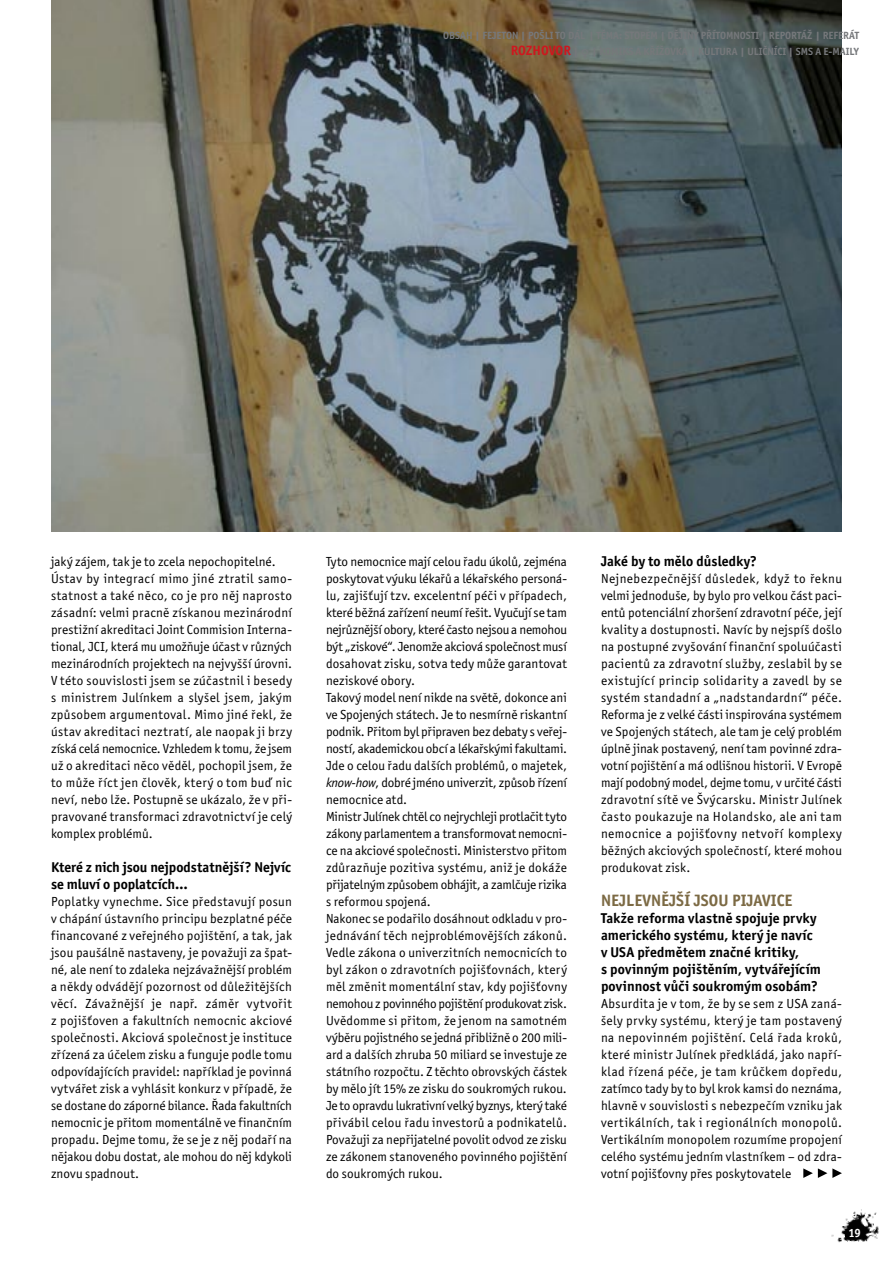
<style>
.page{position:relative;width:893px;height:1263px;background:#fff}
.page>*{position:absolute;margin:0;border:0;box-sizing:border-box;transform-origin:0 0}
.t1{font:700 16.5px "Officina San Itc TEE";letter-spacing:.005em;color:#7c6a44}
.t2{font:700 14.25px/17px "Officina San Itc TEE";letter-spacing:.01em;color:#000}
.t3{font:700 13.5px "Officina San Itc TEE";letter-spacing:-.005em;color:#ce171e}
.t4{font:13.2px/17px "Officina San Itc TEE";letter-spacing:.01em;color:#000;text-align:justify}
.t5{font:700 12px "Officina San Itc TEE";color:#fff}
.t6{font:700 10.5px "Officina San Itc TEE";color:#76787b}
.s1{font-size:10.5px;color:#76787b}
.s2{font-style:italic}
</style>
<div class="page">
<img style="left:51px;top:0;width:791px;height:531px">
<img style="left:831px;top:1209px;width:48px;height:34px">
<svg style="left:803px;top:1168px;width:39px;height:10px"></svg>
<svg style="left:582px;top:49px;width:6px;height:10px"></svg>
<p class="t6" style="left:443px;top:29px;width:132px">Obsah | Fejeton | POŠLI TO DÁL</p>
<p class="t6" style="left:701px;top:29px;width:12px">PŘÍTOMNOSTI</p>
<p class="t6" style="left:761px;top:29px;width:31px">| REPORTÁŽ</p>
<p class="t6" style="left:815px;top:29px;width:14px">|REFERÁT</p>
<p class="t3" style="left:511px;top:42px;width:69px">Rozhovor <span class="s1">|</span></p>
<p class="t6" style="left:690px;top:45px;width:170px">| Kultura | uličníci | Sms a E-maily</p>
<p class="t4" style="left:51px;top:553px;width:243px;text-align:left">jaký zájem, tak je to zcela nepochopitelné.<br>Ústav by integrací mimo jiné ztratil samo&shy;statnost a také něco, co je pro něj naprosto zásadní: velmi pracně získanou mezinárodní prestižní akreditaci Joint Commision Interna&shy;tional, JCI, která mu umožňuje účast v různých mezinárodních projektech na nejvyšší úrovni.<br>V této souvislosti jsem se zúčastnil i besedy s ministrem Julínkem a slyšel jsem, jakým způsobem argumentoval. Mimo jiné řekl, že ústav akreditaci neztratí, ale naopak ji brzy získá celá nemocnice. Vzhledem k tomu, že jsem už o akreditaci něco věděl, pochopil jsem, že to může říct jen člověk, který o tom buď nic neví, nebo lže. Postupně se ukázalo, že v při&shy;pravované transformaci zdravotnictví je celý komplex problémů.</p>
<p class="t2" style="left:51px;top:858px;width:242px">Které z nich jsou nejpodstatnější? Nejvíc se mluví o poplatcích…</p>
<p class="t4" style="left:51px;top:893px;width:243px">Poplatky vynechme. Sice představují posun v chápání ústavního principu bezplatné péče financované z veřejného pojištění, a tak, jak jsou paušálně nastaveny, je považuji za špat&shy;né, ale není to zdaleka nejzávažnější problém a někdy odvádějí pozornost od důležitějších věcí. Závažnější je např. záměr vytvořit z pojišťoven a fakultních nemocnic akciové společnosti. Akciová společnost je instituce zřízená za účelem zisku a funguje podle tomu odpovídajících pravidel: například je povinná vytvářet zisk a vyhlásit konkurz v případě, že se dostane do záporné bilance. Řada fakultních nemocnic je přitom momentálně ve finančním propadu. Dejme tomu, že se je z něj podaří na nějakou dobu dostat, ale mohou do něj kdykoli znovu spadnout.</p>
<p class="t4" style="left:326px;top:553px;width:243px;text-align:left">Tyto nemocnice mají celou řadu úkolů, zejména poskytovat výuku lékařů a lékařského personá&shy;lu, zajišťují tzv. excelentní péči v případech, které běžná zařízení neumí řešit. Vyučují se tam nejrůznější obory, které často nejsou a nemohou být „ziskové“. Jenomže akciová společnost musí dosahovat zisku, sotva tedy může garantovat neziskové obory.<br>Takový model není nikde na světě, dokonce ani ve Spojených státech. Je to nesmírně riskantní podnik. Přitom byl připraven bez debaty s veřej&shy;ností, akademickou obcí a lékařskými fakultami.<br>Jde o celou řadu dalších problémů, o majetek, <span class="s2">know-how</span>, dobré jméno univerzit, způsob řízení nemocnice atd.<br>Ministr Julínek chtěl co nejrychleji protlačit tyto zákony parlamentem a transformovat nemocni&shy;ce na akciové společnosti. Ministerstvo přitom zdůrazňuje pozitiva systému, aniž je dokáže přijatelným způsobem obhájit, a zamlčuje rizika s reformou spojená.<br>Nakonec se podařilo dosáhnout odkladu v pro&shy;jednávání těch nejproblémovějších zákonů.<br>Vedle zákona o univerzitních nemocnicích to byl zákon o zdravotních pojišťovnách, který měl změnit momentální stav, kdy pojišťovny nemohou z povinného pojištění produkovat zisk.<br>Uvědomme si přitom, že jenom na samotném výběru pojistného se jedná přibližně o 200 mili&shy;ard a dalších zhruba 50 miliard se investuje ze státního rozpočtu. Z těchto obrovských částek by mělo jít 15% ze zisku do soukromých rukou.<br>Je to opravdu lukrativní velký byznys, který také přivábil celou řadu investorů a podnikatelů.<br>Považuji za nepřijatelné povolit odvod ze zisku ze zákonem stanoveného povinného pojištění do soukromých rukou.</p>
<p class="t2" style="left:601px;top:552px;width:158px">Jaké by to mělo důsledky?</p>
<p class="t4" style="left:601px;top:570px;width:243px">Nejnebezpečnější důsledek, když to řeknu velmi jednoduše, by bylo pro velkou část paci&shy;entů potenciální zhoršení zdravotní péče, její kvality a dostupnosti. Navíc by nejspíš došlo na postupné zvyšování finanční spoluúčasti pacientů za zdravotní služby, zeslabil by se existující princip solidarity a zavedl by se systém standadní a „nadstandardní“ péče.<br>Reforma je z velké části inspirována systémem ve Spojených státech, ale tam je celý problém úplně jinak postavený, není tam povinné zdra&shy;votní pojištění a má odlišnou historii. V Evropě mají podobný model, dejme tomu, v určité části zdravotní sítě ve Švýcarsku. Ministr Julínek často poukazuje na Holandsko, ale ani tam nemocnice a pojišťovny netvoří komplexy běžných akciových společností, které mohou produkovat zisk.</p>
<p class="t1" style="left:601px;top:890px;width:193px">Nejlevnější jsou pijavice</p>
<p class="t2" style="left:601px;top:909px;width:217px">Takže reforma vlastně spojuje prvky amerického systému, který je navíc v USA</p>
<p class="t2" style="left:601px;top:943px;width:221px;text-indent:36px">předmětem značné kritiky,<br>s povinným pojištěním, vytvářejícím povinnost vůči soukromým osobám?</p>
<p class="t4" style="left:601px;top:995px;width:243px">Absurdita je v tom, že by se sem z USA zaná&shy;šely prvky systému, který je tam postavený na nepovinném pojištění. Celá řada kroků, které ministr Julínek předkládá, jako napří&shy;klad řízená péče, je tam krůčkem dopředu, zatímco tady by to byl krok kamsi do neznáma, hlavně v souvislosti s nebezpečím vzniku jak vertikálních, tak i regionálních monopolů.<br>Vertikálním monopolem rozumíme propojení celého systému jedním vlastníkem – od zdra&shy;votní pojišťovny přes poskytovatele</p>
<p class="t5" style="left:848px;top:1225px;width:13px">19</p>
</div>
